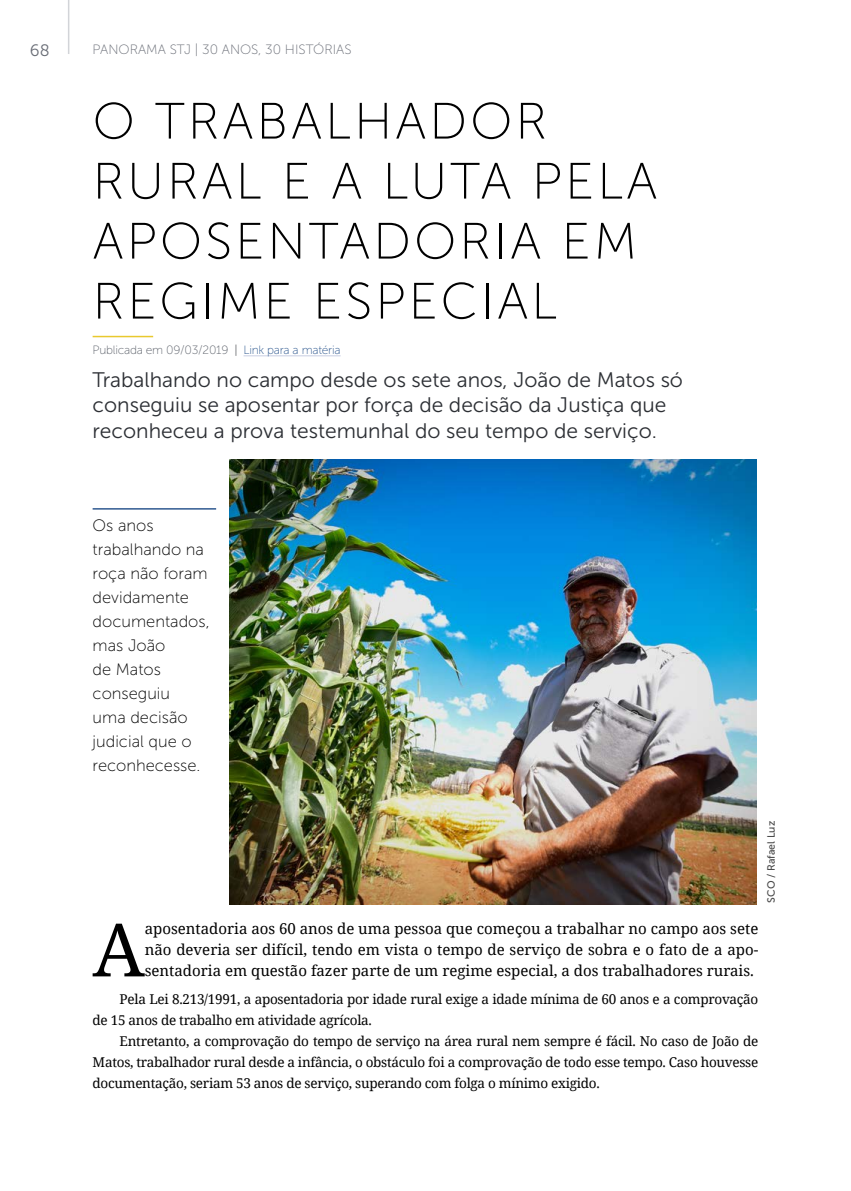
<style>
.page{position:relative;width:851px;height:1191px;background:#fff}
.page>*{position:absolute;margin:0;border:0;box-sizing:border-box;transform-origin:0 0}
.t1{font:73.8px "Noto Serif";color:#000}
.t2{font:51px/60px "Museo Sans 100";letter-spacing:.06em;color:#000}
.t3{font:21px/25.2px "Museo Sans 300";color:#2c2f34}
.t4{font:16.5px/24px "Museo Sans 100";color:#000}
.t5{font:16.5px "Museo Sans 300";color:#696d76}
.t6{font:15px/21px "Noto Serif";color:#000;text-align:justify}
.t7{font:13.5px/21px "Noto Serif";letter-spacing:-.02em;color:#000}
.t8{font:13.5px "Museo Sans 100";color:#696d76}
.t9{font:12px "Museo Sans 100";letter-spacing:-.02em;color:#5e636c}
.t10{font:10.5px "Museo Sans 500";color:#484848}
.s1{color:#2c2f34}
.s2{color:#2f5990}
</style>
<div class="page">
<img style="left:230px;top:459px;width:526px;height:445px">
<hr style="left:93px;top:336px;width:60px;height:1px;background:#e9c92e">
<hr style="left:243px;top:355px;width:97px;height:1px;background:#ced3e5">
<hr style="left:93px;top:508px;width:123px;height:1px;background:#2f5990">
<hr style="left:68px;top:0;width:1px;height:54px;background:#d2d4d8">
<p class="t5" style="left:30px;top:41px;width:21px">68</p>
<p class="t8" style="left:93px;top:43px;width:260px">PANORAMA STJ | 30 ANOS, 30 HISTÓRIAS</p>
<h2 class="t2" style="left:93px;top:92px;width:566px">O TRABALHADOR<br>RURAL E A LUTA PELA<br>APOSENTADORIA EM<br>REGIME ESPECIAL</h2>
<p class="t9" style="left:93px;top:344px;width:249px">Publicada em 09/03/2019 <span class="s1">|</span> <span class="s2">Link para a matéria</span></p>
<h3 class="t3" style="left:93px;top:367px;width:592px">Trabalhando no campo desde os sete anos, João de Matos só conseguiu se aposentar por força de decisão da Justiça que reconheceu a prova testemunhal do seu tempo de serviço.</h3>
<p class="t4" style="left:93px;top:513px;width:119px">Os anos trabalhando na roça não foram devidamente documentados, mas João<br>de Matos conseguiu<br>uma decisão judicial que o reconhecesse.</p>
<h1 class="t1" style="left:93px;top:899px;width:54px">A</h1>
<p class="t6" style="left:145px;top:918px;width:615px">aposentadoria aos 60 anos de uma pessoa que começou a trabalhar no campo aos sete não deveria ser difícil, tendo em vista o tempo de serviço de sobra e o fato de a apo&shy;sentadoria em questão fazer parte de um regime especial, a dos trabalhadores rurais.</p>
<p class="t7" style="left:93px;top:987px;width:667px;text-indent:27px">Pela Lei 8.213/1991, a aposentadoria por idade rural exige a idade mínima de 60 anos e a comprovação de 15 anos de trabalho em atividade agrícola.</p>
<p class="t7" style="left:93px;top:1029px;width:667px;text-align:justify;text-indent:27px">Entretanto, a comprovação do tempo de serviço na área rural nem sempre é fácil. No caso de João de Matos, trabalhador rural desde a infância, o obstáculo foi a comprovação de todo esse tempo. Caso houvesse documentação, seriam 53 anos de serviço, superando com folga o mínimo exigido.</p>
<p class="t10" style="left:765px;top:902px;width:83px;rotate:-90deg">SCO / Rafael Luz</p>
</div>
